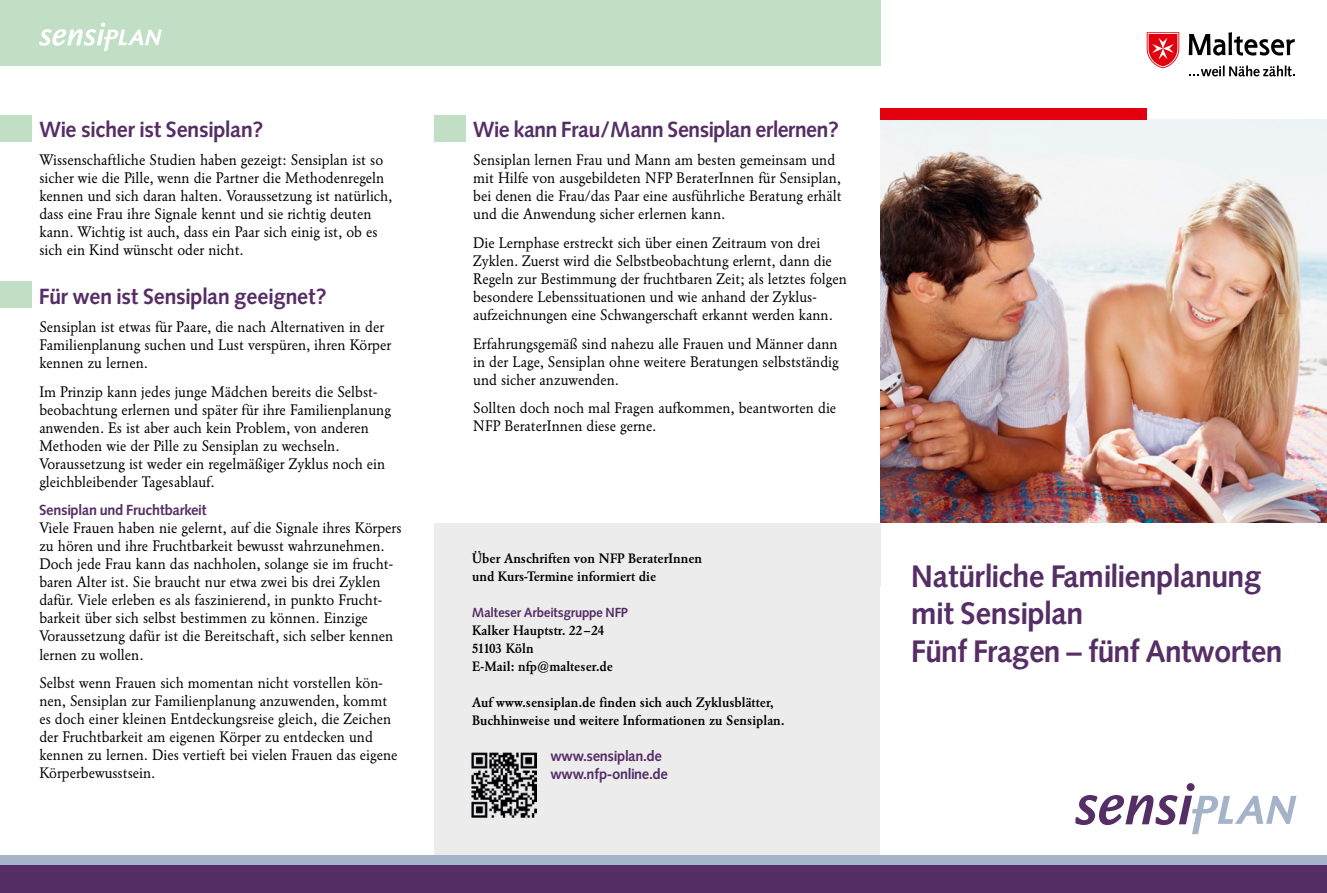
<style>
.page{position:relative;width:1327px;height:893px;background:#fff}
.page>*{position:absolute;margin:0;border:0;box-sizing:border-box;transform-origin:0 0}
.t1{font:31.8px/37.5px "Malteser Syntax";color:#562e66}
.t2{font:22.5px "Malteser Syntax";color:#562e66}
.t3{font:15px/18px "Malteser Garamond Normal";color:#000}
.t4{font:15px/18px "Malteser Syntax";color:#562e66}
.t5{font:13.5px/18px "Malteser Garamond Fett";color:#000}
.t6{font:13.5px "Malteser Syntax";color:#562e66}
</style>
<div class="page">
<div style="left:434px;top:523px;width:446px;height:341px;background:#ececed"></div>
<div style="left:0;top:861px;width:1327px;height:32px;background:#562e66"></div>
<svg style="left:1146px;top:32px;width:33px;height:36px"></svg>
<svg style="left:1189px;top:66px;width:105px;height:10px"></svg>
<svg style="left:1188px;top:32px;width:106px;height:24px"></svg>
<img style="left:880px;top:119px;width:447px;height:403px">
<svg style="left:1075px;top:783px;width:221px;height:51px"></svg>
<div style="left:880px;top:108px;width:267px;height:11px;background:#e3000f"></div>
<div style="left:0;top:855px;width:1327px;height:9px;background:#a5b3c9"></div>
<div style="left:0;top:0;width:880px;height:66px;background:#c0dfc4"></div>
<div style="left:0;top:115px;width:32px;height:27px;background:#c0dfc4"></div>
<div style="left:0;top:281px;width:32px;height:27px;background:#c0dfc4"></div>
<div style="left:434px;top:115px;width:32px;height:27px;background:#c0dfc4"></div>
<svg style="left:39px;top:23px;width:123px;height:28px"></svg>
<div style="left:467px;top:748px;width:73px;height:73px;background:linear-gradient(to right,#ececed,#ececed)"></div>
<img style="left:471px;top:752px;width:65px;height:66px">
<h2 class="t2" style="left:39px;top:116px;width:226px">Wie sicher ist Sensiplan?</h2>
<p class="t3" style="left:39px;top:151px;width:354px">Wissenschaftliche Studien haben gezeigt: Sensiplan ist so sicher wie die Pille, wenn die Partner die Methodenregeln kennen und sich daran halten. Voraussetzung ist natürlich, dass eine Frau ihre Signale kennt und sie richtig deuten kann. Wichtig ist auch, dass ein Paar sich einig ist, ob es sich ein Kind wünscht oder nicht.</p>
<h2 class="t2" style="left:39px;top:283px;width:289px">Für wen ist Sensiplan geeignet?</h2>
<p class="t3" style="left:39px;top:318px;width:353px">Sensiplan ist etwas für Paare, die nach Alternativen in der<br>Familienplanung suchen und Lust verspüren, ihren Körper kennen zu lernen.</p>
<p class="t3" style="left:39px;top:383px;width:353px">Im Prinzip kann jedes junge Mädchen bereits die Selbst&shy;beobachtung erlernen und später für ihre Familienplanung anwenden. Es ist aber auch kein Problem, von anderen Methoden wie der Pille zu Sensiplan zu wechseln.<br>Voraussetzung ist weder ein regelmäßiger Zyklus noch ein gleichbleibender Tagesablauf.</p>
<p class="t4" style="left:39px;top:501px;width:169px">Sensiplan und Fruchtbarkeit</p>
<p class="t3" style="left:39px;top:519px;width:364px">Viele Frauen haben nie gelernt, auf die Signale ihres Körpers zu hören und ihre Fruchtbarkeit bewusst wahrzunehmen.<br>Doch jede Frau kann das nachholen, solange sie im frucht&shy;baren Alter ist. Sie braucht nur etwa zwei bis drei Zyklen dafür. Viele erleben es als faszinierend, in punkto Frucht&shy;barkeit über sich selbst bestimmen zu können. Einzige Voraussetzung dafür ist die Bereitschaft, sich selber kennen lernen zu wollen.</p>
<p class="t3" style="left:39px;top:674px;width:360px">Selbst wenn Frauen sich momentan nicht vorstellen kön&shy;nen, Sensiplan zur Familienplanung anzuwenden, kommt es doch einer kleinen Entdeckungsreise gleich, die Zeichen der Fruchtbarkeit am eigenen Körper zu entdecken und kennen zu lernen. Dies vertieft bei vielen Frauen das eigene Körperbewusstsein.</p>
<h2 class="t2" style="left:473px;top:116px;width:367px">Wie kann Frau/Mann Sensiplan erlernen?</h2>
<p class="t3" style="left:473px;top:151px;width:370px">Sensiplan lernen Frau und Mann am besten gemeinsam und mit Hilfe von ausgebildeten NFP BeraterInnen für Sensiplan, bei denen die Frau/das Paar eine ausführliche Beratung erhält und die Anwendung sicher erlernen kann.</p>
<p class="t3" style="left:473px;top:234px;width:375px">Die Lernphase erstreckt sich über einen Zeitraum von drei Zyklen. Zuerst wird die Selbstbeobachtung erlernt, dann die Regeln zur Bestimmung der fruchtbaren Zeit; als letztes folgen besondere Lebenssituationen und wie anhand der Zyklus&shy;aufzeichnungen eine Schwangerschaft erkannt werden kann.</p>
<p class="t3" style="left:473px;top:335px;width:367px;text-align:justify">Erfahrungsgemäß sind nahezu alle Frauen und Männer dann in der Lage, Sensiplan ohne weitere Beratungen selbstständig und sicher anzuwenden.</p>
<p class="t3" style="left:473px;top:399px;width:364px">Sollten doch noch mal Fragen aufkommen, beantworten die<br>NFP BeraterInnen diese gerne.</p>
<p class="t5" style="left:472px;top:549px;width:232px">Über Anschriften von NFP BeraterInnen und Kurs-Termine informiert die</p>
<p class="t6" style="left:472px;top:604px;width:158px">Malteser Arbeitsgruppe NFP</p>
<p class="t5" style="left:472px;top:621px;width:143px">Kalker Hauptstr. 22–24<br>51103 Köln<br>E-Mail: nfp@malteser.de</p>
<p class="t5" style="left:472px;top:693px;width:314px">Auf www.sensiplan.de finden sich auch Zyklusblätter,<br>Buchhinweise und weitere Informationen zu Sensiplan.</p>
<p class="t4" style="left:551px;top:747px;width:119px">www.sensiplan.de www.nfp-online.de</p>
<h1 class="t1" style="left:911px;top:557px;width:372px">Natürliche Familienplanung mit Sensiplan<br>Fünf Fragen – fünf Antworten</h1>
</div>
